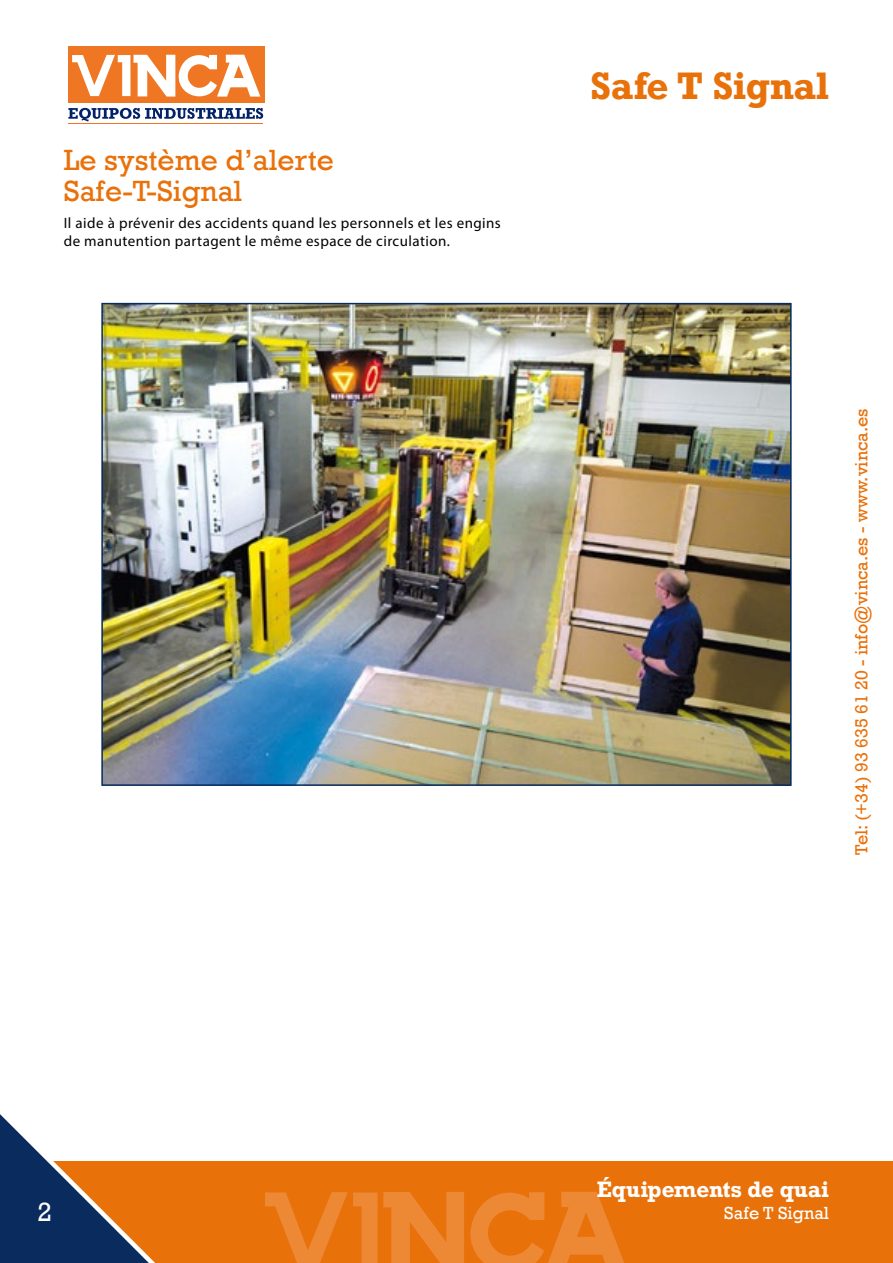
<style>
.page{position:relative;width:893px;height:1263px;background:#fff}
.page>*{position:absolute;margin:0;border:0;box-sizing:border-box;transform-origin:0 0}
.t1{font:700 36px "Rockwell";letter-spacing:-.01em;color:#e9710a}
.t2{font:30px/31.5px "Rockwell";color:#e9710a}
.t3{font:27px "Rockwell";color:#fff}
.t4{font:700 21px "Rockwell";color:#fff}
.t5{font:18px "Rockwell";color:#e9710a}
.t6{font:18px "Rockwell";color:#fff}
.t7{font:15px/18px "Myriad Pro";letter-spacing:.03em;color:#000}
</style>
<div class="page">
<div style="left:0;top:1161px;width:893px;height:102px;background:#e9710a"></div>
<svg style="left:265px;top:1192px;width:359px;height:71px"></svg>
<svg style="left:0;top:1114px;width:155px;height:149px"></svg>
<img style="left:104px;top:306px;width:685px;height:477px">
<div style="left:101px;top:303px;width:691px;height:483px;border:2px solid #092b5e"></div>
<svg style="left:68px;top:108px;width:195px;height:14px"></svg>
<hr style="left:68px;top:123px;width:195px;height:1px;background:#ef7622">
<div style="left:68px;top:46px;width:196px;height:57px;background:#ef7622"></div>
<svg style="left:72px;top:55px;width:188px;height:42px"></svg>
<h2 class="t2" style="left:64px;top:144px;width:272px">Le système d’alerte<br>Safe-T-Signal</h2>
<p class="t7" style="left:64px;top:213px;width:439px">Il aide à prévenir des accidents quand les personnels et les engins de manutention partagent le même espace de circulation.</p>
<h1 class="t1" style="left:590px;top:62px;width:240px">Safe T Signal</h1>
<p class="t5" style="left:851px;top:855px;width:448px;rotate:-90deg">Tel: (+34) 93 635 61 20 - info@vinca.es - www.vinca.es</p>
<h3 class="t3" style="left:38px;top:1196px;width:16px">2</h3>
<h3 class="t4" style="left:597px;top:1176px;width:234px">Équipements de quai</h3>
<p class="t6" style="left:724px;top:1202px;width:106px">Safe T Signal</p>
</div>
